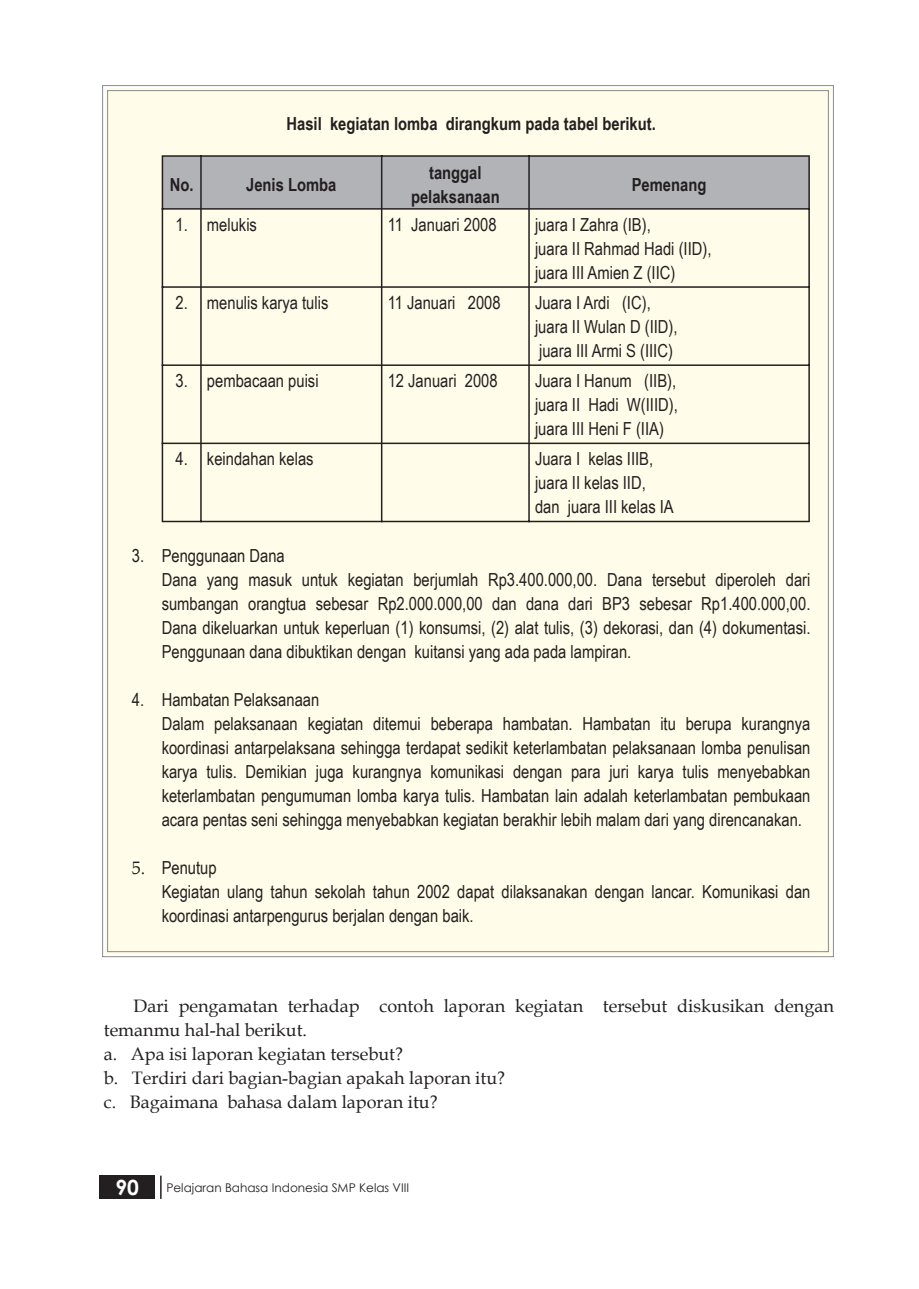
<style>
.page{position:relative;width:919px;height:1289px;background:#fff}
.page>*{position:absolute;margin:0;border:0;box-sizing:border-box;transform-origin:0 0}
.t1{font:700 21px "Century Gothic";color:#fff}
.rubrikasi_2{font:18px/24px "Arial Narrow";color:#231f20;text-align:justify}
.rubrikasi{font:18px "Arial Narrow";color:#231f20}
.isi_2{font:18px "Book Antiqua";color:#231f20}
.Isi{font:18px/24px "Book Antiqua";color:#231f20}
.rubrikasi-2{font:700 18px/24px "Arial Narrow";color:#231f20;text-align:center}
.t2{font:12px "Century Gothic";color:#231f20}
.s1{font-family:"Book Antiqua"}
</style>
<div class="page">
<div style="left:99px;top:1175px;width:55px;height:23px;background:#231f20"></div>
<hr style="left:160px;top:1175px;width:2px;height:23px;background:#231f20">
<div style="left:102px;top:85px;width:732px;height:872px;background:#fffde9"></div>
<hr style="left:162px;top:210px;width:1px;height:76px;background:#231f20">
<hr style="left:200px;top:210px;width:2px;height:76px;background:#231f20">
<hr style="left:381px;top:210px;width:1px;height:76px;background:#231f20">
<svg style="left:162px;top:155px;width:647px;height:55px;background:#a9aaad"></svg>
<hr style="left:528px;top:210px;width:1px;height:76px;background:#231f20">
<hr style="left:808px;top:210px;width:1px;height:76px;background:#231f20">
<hr style="left:162px;top:286px;width:40px;height:2px;background:#231f20">
<hr style="left:162px;top:288px;width:1px;height:76px;background:#231f20">
<hr style="left:202px;top:286px;width:180px;height:2px;background:#231f20">
<hr style="left:200px;top:288px;width:2px;height:76px;background:#231f20">
<hr style="left:382px;top:286px;width:147px;height:2px;background:#231f20">
<hr style="left:381px;top:288px;width:1px;height:76px;background:#231f20">
<hr style="left:529px;top:286px;width:280px;height:2px;background:#231f20">
<hr style="left:528px;top:288px;width:1px;height:76px;background:#231f20">
<hr style="left:808px;top:288px;width:1px;height:76px;background:#231f20">
<hr style="left:162px;top:364px;width:40px;height:2px;background:#231f20">
<hr style="left:162px;top:366px;width:1px;height:76px;background:#231f20">
<hr style="left:202px;top:364px;width:180px;height:2px;background:#231f20">
<hr style="left:200px;top:366px;width:2px;height:76px;background:#231f20">
<hr style="left:382px;top:364px;width:147px;height:2px;background:#231f20">
<hr style="left:381px;top:366px;width:1px;height:76px;background:#231f20">
<hr style="left:529px;top:364px;width:280px;height:2px;background:#231f20">
<hr style="left:528px;top:366px;width:1px;height:76px;background:#231f20">
<hr style="left:808px;top:366px;width:1px;height:76px;background:#231f20">
<hr style="left:162px;top:442px;width:40px;height:2px;background:#231f20">
<hr style="left:162px;top:444px;width:1px;height:76px;background:#231f20">
<hr style="left:202px;top:442px;width:180px;height:2px;background:#231f20">
<hr style="left:200px;top:444px;width:2px;height:78px;background:#231f20">
<hr style="left:382px;top:442px;width:147px;height:2px;background:#231f20">
<hr style="left:381px;top:444px;width:1px;height:78px;background:#231f20">
<hr style="left:529px;top:442px;width:280px;height:2px;background:#231f20">
<hr style="left:528px;top:444px;width:1px;height:78px;background:#231f20">
<hr style="left:808px;top:444px;width:1px;height:76px;background:#231f20">
<hr style="left:162px;top:520px;width:38px;height:2px;background:#231f20">
<hr style="left:202px;top:520px;width:179px;height:2px;background:#231f20">
<hr style="left:382px;top:520px;width:146px;height:2px;background:#231f20">
<hr style="left:529px;top:520px;width:280px;height:2px;background:#231f20">
<p class="rubrikasi-2" style="left:286px;top:111px;width:371px">Hasil kegiatan lomba dirangkum pada tabel berikut.</p>
<p class="rubrikasi-2" style="left:170px;top:172px;width:25px">No.</p>
<p class="rubrikasi-2" style="left:246px;top:172px;width:92px">Jenis Lomba</p>
<p class="rubrikasi-2" style="left:411px;top:160px;width:90px">tanggal pelaksanaan</p>
<p class="rubrikasi-2" style="left:631px;top:172px;width:76px">Pemenang</p>
<p class="rubrikasi" style="left:175px;top:211px;width:14px">1.</p>
<p class="rubrikasi" style="left:207px;top:211px;width:52px">melukis</p>
<p class="rubrikasi" style="left:387px;top:211px;width:110px">11 Januari 2008</p>
<p class="rubrikasi" style="left:535px;top:211px;width:117px">juara I Zahra (IB),</p>
<p class="rubrikasi" style="left:535px;top:235px;width:178px">juara II Rahmad Hadi (IID),</p>
<p class="rubrikasi" style="left:535px;top:259px;width:142px">juara III Amien Z (IIC)</p>
<p class="rubrikasi" style="left:175px;top:289px;width:14px">2.</p>
<p class="rubrikasi" style="left:207px;top:289px;width:123px">menulis karya tulis</p>
<p class="rubrikasi" style="left:387px;top:289px;width:114px">11 Januari 2008</p>
<p class="rubrikasi" style="left:535px;top:289px;width:117px">Juara I Ardi (IC),</p>
<p class="rubrikasi" style="left:535px;top:313px;width:144px">juara II Wulan D (IID),</p>
<p class="rubrikasi" style="left:539px;top:337px;width:135px">juara III Armi S (IIIC)</p>
<p class="rubrikasi" style="left:175px;top:367px;width:14px">3.</p>
<p class="rubrikasi" style="left:207px;top:367px;width:113px">pembacaan puisi</p>
<p class="rubrikasi" style="left:387px;top:367px;width:111px">12 Januari 2008</p>
<p class="rubrikasi" style="left:535px;top:367px;width:143px">Juara I Hanum (IIB),</p>
<p class="rubrikasi" style="left:535px;top:391px;width:144px">juara II Hadi W(IIID),</p>
<p class="rubrikasi" style="left:535px;top:415px;width:130px">juara III Heni F (IIA)</p>
<p class="rubrikasi" style="left:175px;top:445px;width:14px">4.</p>
<p class="rubrikasi" style="left:207px;top:445px;width:108px">keindahan kelas</p>
<p class="rubrikasi" style="left:535px;top:445px;width:120px">Juara I kelas IIIB,</p>
<p class="rubrikasi" style="left:535px;top:469px;width:112px">juara II kelas IID,</p>
<p class="rubrikasi" style="left:535px;top:493px;width:140px">dan juara III kelas IA</p>
<p class="rubrikasi" style="left:132px;top:542px;width:154px">3. Penggunaan Dana</p>
<p class="rubrikasi_2" style="left:162px;top:567px;width:650px">Dana yang masuk untuk kegiatan berjumlah Rp3.400.000,00. Dana tersebut diperoleh dari sumbangan orangtua sebesar Rp2.000.000,00 dan dana dari BP3 sebesar Rp1.400.000,00.<br>Dana dikeluarkan untuk keperluan (1) konsumsi, (2) alat tulis, (3) dekorasi, dan (4) dokumentasi.<br>Penggunaan dana dibuktikan dengan kuitansi yang ada pada lampiran.</p>
<p class="rubrikasi" style="left:132px;top:686px;width:189px">4. Hambatan Pelaksanaan</p>
<p class="rubrikasi_2" style="left:162px;top:711px;width:650px">Dalam pelaksanaan kegiatan ditemui beberapa hambatan. Hambatan itu berupa kurangnya koordinasi antarpelaksana sehingga terdapat sedikit keterlambatan pelaksanaan lomba penulisan karya tulis. Demikian juga kurangnya komunikasi dengan para juri karya tulis menyebabkan keterlambatan pengumuman lomba karya tulis. Hambatan lain adalah keterlambatan pembukaan acara pentas seni sehingga menyebabkan kegiatan berakhir lebih malam dari yang direncanakan.</p>
<p class="rubrikasi" style="left:132px;top:854px;width:86px"><span class="s1">5.</span> Penutup</p>
<p class="rubrikasi_2" style="left:162px;top:879px;width:650px">Kegiatan ulang tahun sekolah tahun 2002 dapat dilaksanakan dengan lancar. Komunikasi dan koordinasi antarpengurus berjalan dengan baik.</p>
<p class="Isi" style="left:104px;top:993px;width:731px;text-indent:30px">Dari pengamatan terhadap contoh laporan kegiatan tersebut diskusikan dengan temanmu hal-hal berikut.</p>
<p class="isi_2" style="left:104px;top:1041px;width:301px">a. Apa isi laporan kegiatan tersebut?</p>
<p class="isi_2" style="left:104px;top:1065px;width:403px">b. Terdiri dari bagian-bagian apakah laporan itu?</p>
<p class="isi_2" style="left:104px;top:1089px;width:335px">c. Bagaimana bahasa dalam laporan itu?</p>
<p class="t1" style="left:115px;top:1171px;width:25px">90</p>
<p class="t2" style="left:166px;top:1178px;width:244px">Pelajaran Bahasa Indonesia SMP Kelas VIII</p>
</div>
